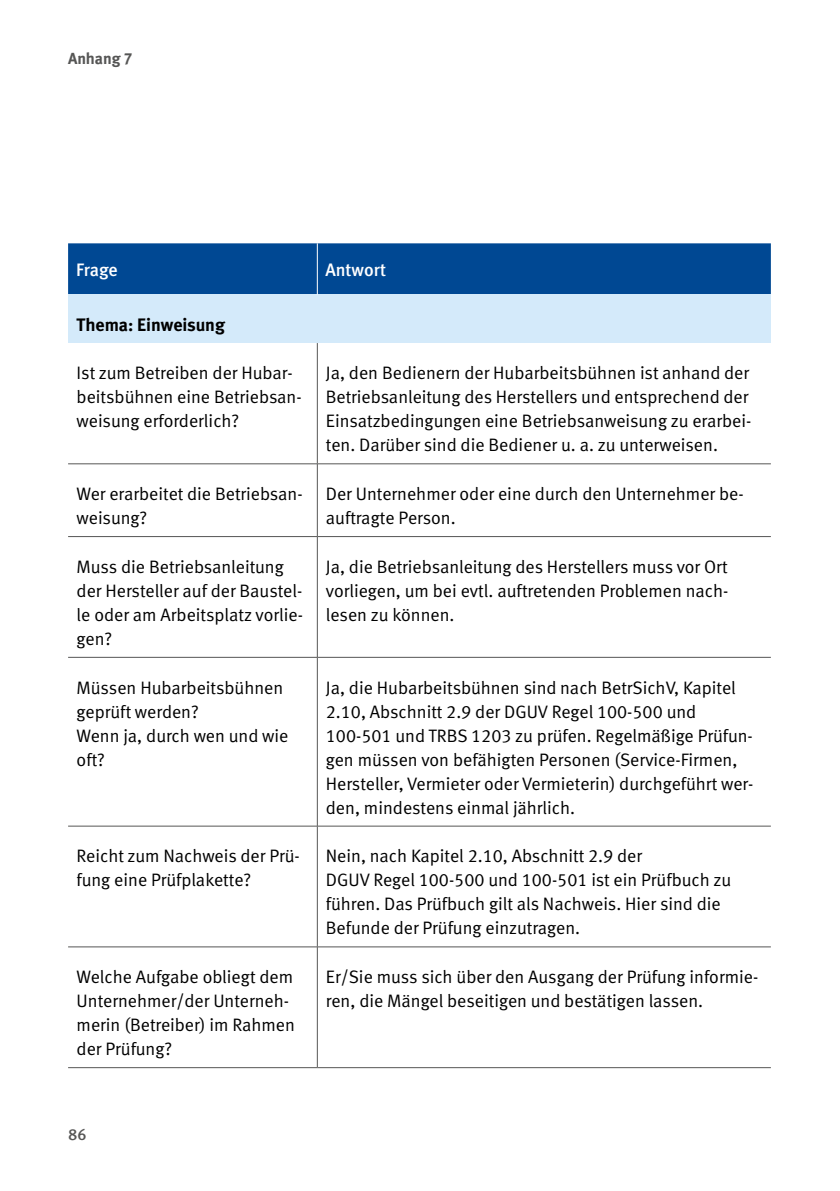
<style>
.page{position:relative;width:840px;height:1191px;background:#fff}
.page>*{position:absolute;margin:0;border:0;box-sizing:border-box;transform-origin:0 0}
.Tabellen_und_Graphen_TI{font:18px/24px "DGUV Meta";color:#000}
.Tabellen_und_Graphen_TI-2{font:700 18px "DGUV Meta";color:#000}
.t1{font:500 18px "DGUV Meta";color:#fff}
.t2{font:700 16px "DGUV Meta";color:#565655}
.t3{font:500 16px "DGUV Meta";color:#565655}
</style>
<div class="page">
<div style="left:68px;top:243px;width:702px;height:51px;background:#004893"></div>
<div style="left:68px;top:294px;width:702px;height:49px;background:#d4eafa"></div>
<hr style="left:316px;top:243px;width:1px;height:51px;background:#fff">
<hr style="left:316px;top:343px;width:1px;height:120px;background:#565655">
<hr style="left:316px;top:464px;width:1px;height:72px;background:#565655">
<hr style="left:316px;top:537px;width:1px;height:120px;background:#565655">
<hr style="left:316px;top:657px;width:1px;height:169px;background:#565655">
<hr style="left:316px;top:826px;width:1px;height:120px;background:#565655">
<hr style="left:316px;top:947px;width:1px;height:120px;background:#565655">
<hr style="left:68px;top:463px;width:249px;height:1px;background:#565655">
<hr style="left:317px;top:463px;width:453px;height:1px;background:#565655">
<hr style="left:68px;top:536px;width:249px;height:1px;background:#565655">
<hr style="left:317px;top:536px;width:453px;height:1px;background:#565655">
<hr style="left:68px;top:657px;width:249px;height:1px;background:#565655">
<hr style="left:317px;top:657px;width:453px;height:1px;background:#565655">
<hr style="left:68px;top:825px;width:249px;height:1px;background:#565655">
<hr style="left:317px;top:825px;width:453px;height:1px;background:#565655">
<hr style="left:68px;top:946px;width:249px;height:1px;background:#565655">
<hr style="left:317px;top:946px;width:453px;height:1px;background:#565655">
<hr style="left:68px;top:1067px;width:249px;height:1px;background:#565655">
<hr style="left:317px;top:1067px;width:453px;height:1px;background:#565655">
<p class="t2" style="left:68px;top:49px;width:65px">Anhang 7</p>
<p class="t1" style="left:76px;top:259px;width:43px">Frage</p>
<p class="t1" style="left:325px;top:259px;width:62px">Antwort</p>
<p class="Tabellen_und_Graphen_TI-2" style="left:77px;top:314px;width:150px">Thema: Einweisung</p>
<p class="Tabellen_und_Graphen_TI" style="left:77px;top:361px;width:226px">Ist zum Betreiben der Hubar&shy;beitsbühnen eine Betriebsan&shy;weisung erforderlich?</p>
<p class="Tabellen_und_Graphen_TI" style="left:325px;top:361px;width:427px">Ja, den Bedienern der Hubarbeitsbühnen ist anhand der Betriebsanleitung des Herstellers und entsprechend der Einsatzbedingungen eine Betriebsanweisung zu erarbei&shy;ten. Darüber sind die Bediener u. a. zu unterweisen.</p>
<p class="Tabellen_und_Graphen_TI" style="left:77px;top:482px;width:227px">Wer erarbeitet die Betriebsan&shy;weisung?</p>
<p class="Tabellen_und_Graphen_TI" style="left:325px;top:482px;width:419px">Der Unternehmer oder eine durch den Unternehmer be&shy;auftragte Person.</p>
<p class="Tabellen_und_Graphen_TI" style="left:77px;top:555px;width:228px">Muss die Betriebsanleitung der Hersteller auf der Baustel&shy;le oder am Arbeitsplatz vorlie&shy;gen?</p>
<p class="Tabellen_und_Graphen_TI" style="left:325px;top:555px;width:404px;text-align:justify">Ja, die Betriebsanleitung des Herstellers muss vor Ort vorliegen, um bei evtl. auftretenden Problemen nach&shy;lesen zu können.</p>
<p class="Tabellen_und_Graphen_TI" style="left:77px;top:676px;width:208px">Müssen Hubarbeitsbühnen geprüft werden?</p>
<p class="Tabellen_und_Graphen_TI" style="left:77px;top:724px;width:213px">Wenn ja, durch wen und wie oft?</p>
<p class="Tabellen_und_Graphen_TI" style="left:325px;top:676px;width:429px">Ja, die Hubarbeitsbühnen sind nach BetrSichV, Kapitel 2.10, Abschnitt 2.9 der DGUV Regel 100-500 und 100-501 und TRBS 1203 zu prüfen. Regelmäßige Prüfun&shy;gen müssen von befähigten Personen (Service-Firmen, Hersteller, Vermieter oder Vermieterin) durchgeführt wer&shy;den, mindestens einmal jährlich.</p>
<p class="Tabellen_und_Graphen_TI" style="left:77px;top:844px;width:224px">Reicht zum Nachweis der Prü&shy;fung eine Prüfplakette?</p>
<p class="Tabellen_und_Graphen_TI" style="left:325px;top:844px;width:406px">Nein, nach Kapitel 2.10, Abschnitt 2.9 der<br>DGUV Regel 100-500 und 100-501 ist ein Prüfbuch zu führen. Das Prüfbuch gilt als Nachweis. Hier sind die Befunde der Prüfung einzutragen.</p>
<p class="Tabellen_und_Graphen_TI" style="left:77px;top:965px;width:220px">Welche Aufgabe obliegt dem<br>Unternehmer/der Unterneh&shy;merin (Betreiber) im Rahmen der Prüfung?</p>
<p class="Tabellen_und_Graphen_TI" style="left:325px;top:965px;width:433px">Er/Sie muss sich über den Ausgang der Prüfung informie&shy;ren, die Mängel beseitigen und bestätigen lassen.</p>
<p class="t3" style="left:68px;top:1124px;width:20px">86</p>
</div>
